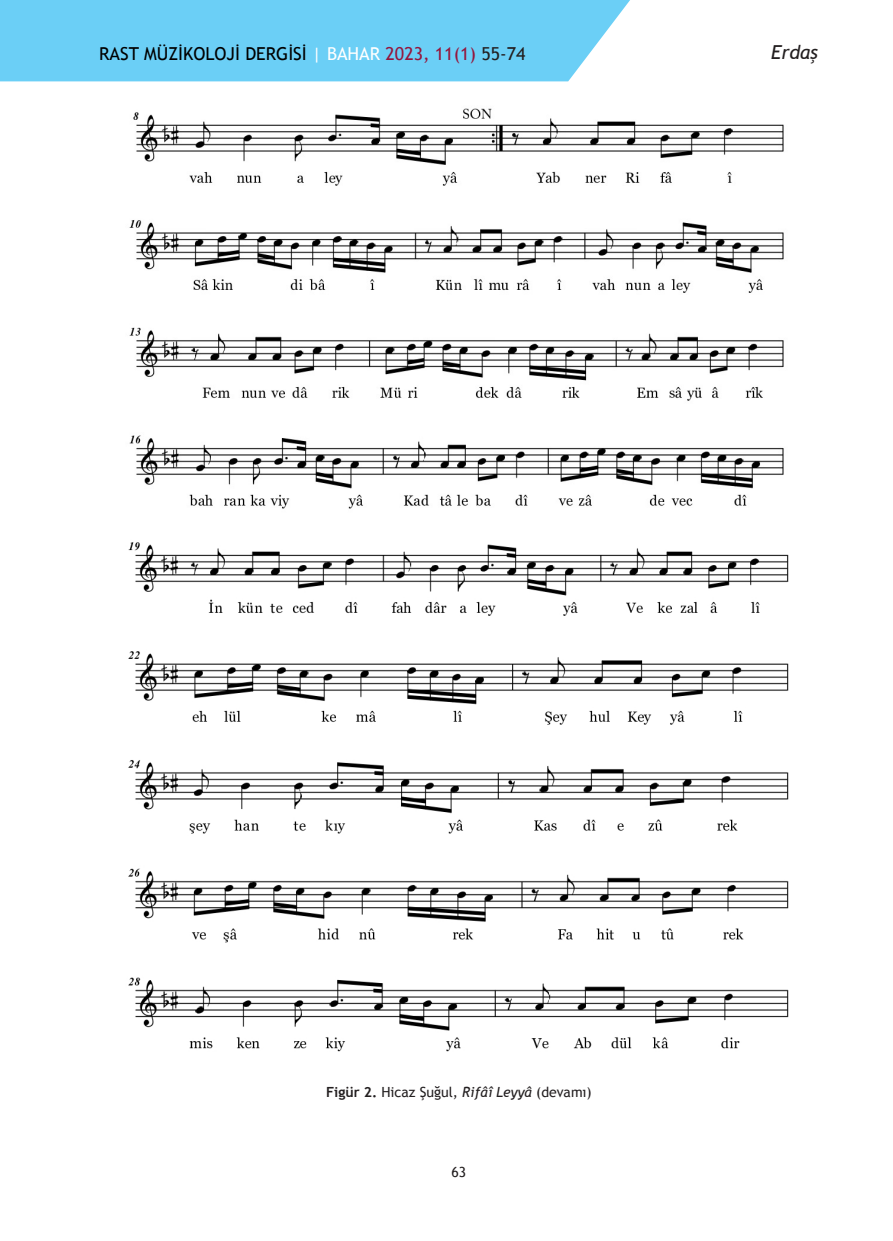
<style>
.page{position:relative;width:893px;height:1241px;background:#fff}
.page>*{position:absolute;margin:0;border:0;box-sizing:border-box;transform-origin:0 0}
.t1{font:italic 19.25px "Trebuchet MS";color:#231f20}
.t2{font:17.85px "Trebuchet MS";color:#000}
.Örnek{font:14px "Trebuchet MS";color:#231f20}
.s1{color:#fff}
.s2{color:#94163d}
.s3{color:#231f20}
.s4{font-weight:700}
.s5{font-style:italic}
</style>
<div class="page">
<div style="left:0;top:0;width:630px;height:81px;background:#6bcff6"></div>
<img style="left:128px;top:542px;width:661px;height:510px">
<img style="left:129px;top:108px;width:655px;height:401px">
<p class="t2" style="left:99px;top:43px;width:428px">RAST MÜZİKOLOJİ DERGİSİ <span class="s1">| BAHAR</span> <span class="s2">2023, 11(1)</span> <span class="s3">55-74</span></p>
<p class="t1" style="left:771px;top:41px;width:48px">Erdaş</p>
<p class="Örnek" style="left:326px;top:1083px;width:267px"><span class="s4">Figür 2.</span> Hicaz Şuğul, <span class="s5">Rifâî Leyyâ</span> (devamı)</p>
<p class="Örnek" style="left:452px;top:1163px;width:16px">63</p>
</div>
